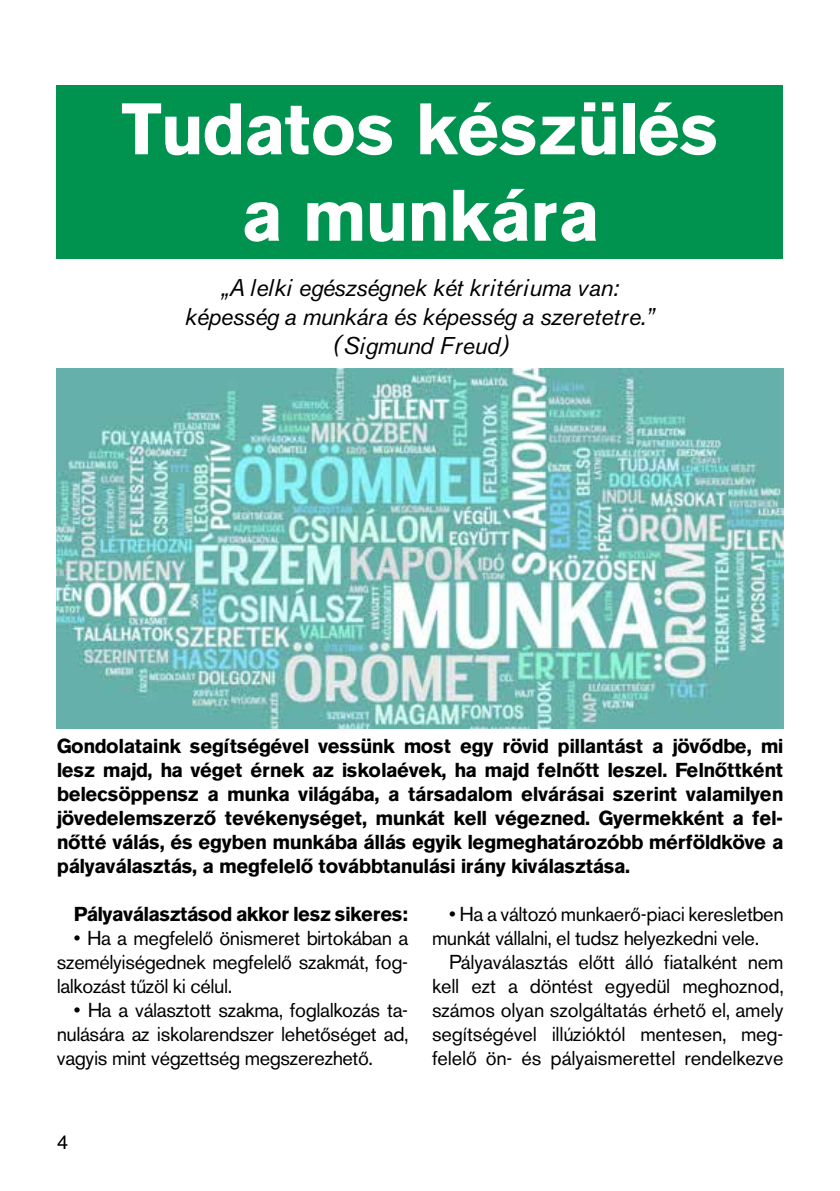
<style>
.page{position:relative;width:840px;height:1191px;background:#fff}
.page>*{position:absolute;margin:0;border:0;box-sizing:border-box;transform-origin:0 0}
.t1{font:700 72px/86.4px "Akzidenz Grotesk PFL";color:#fff;text-align:center}
.t2{font:italic 24px/28.8px "Akzidenz Grotesk PFL";color:#000;text-align:center}
.t3{font:20px/24px "Akzidenz Grotesk PFL";color:#000;text-align:justify}
.t4{font:700 20px/24px "Akzidenz Grotesk PFL";letter-spacing:-.01em;color:#000;text-align:justify}
</style>
<div class="page">
<div style="left:57px;top:85px;width:725px;height:174px;background:#00924f"></div>
<img style="left:57px;top:369px;width:725px;height:359px">
<h1 class="t1" style="left:121px;top:87px;width:598px">Tudatos készülés a munkára</h1>
<p class="t2" style="left:185px;top:273px;width:471px">„A lelki egészségnek két kritériuma van: képesség a munkára és képesség a szeretetre.” (Sigmund Freud)</p>
<p class="t4" style="left:57px;top:734px;width:727px">Gondolataink segítségével vessünk most egy rövid pillantást a jövődbe, mi lesz majd, ha véget érnek az iskolaévek, ha majd felnőtt leszel. Felnőttként belecsöppensz a munka világába, a társadalom elvárásai szerint valamilyen jövedelemszerző tevékenységet, munkát kell végezned. Gyermekként a fel&shy;nőtté válás, és egyben munkába állás egyik legmeghatározóbb mérföldköve a pályaválasztás, a megfelelő továbbtanulási irány kiválasztása.</p>
<p class="t4" style="left:74px;top:902px;width:335px">Pályaválasztásod akkor lesz sikeres:</p>
<p class="t3" style="left:57px;top:926px;width:352px;text-indent:17px">• Ha a megfelelő önismeret birtokában a személyiségednek megfelelő szakmát, fog&shy;lalkozást tűzöl ki célul.</p>
<p class="t3" style="left:57px;top:998px;width:352px;text-indent:17px">• Ha a választott szakma, foglalkozás ta&shy;nulására az iskolarendszer lehetőséget ad, vagyis mint végzettség megszerezhető.</p>
<p class="t3" style="left:432px;top:902px;width:352px;text-indent:17px">• Ha a változó munkaerő-piaci keresletben munkát vállalni, el tudsz helyezkedni vele.</p>
<p class="t3" style="left:432px;top:950px;width:352px;text-indent:17px">Pályaválasztás előtt álló fiatalként nem kell ezt a döntést egyedül meghoznod, számos olyan szolgáltatás érhető el, amely segítségével illúzióktól mentesen, meg&shy;felelő ön- és pályaismerettel rendelkezve</p>
<p class="t3" style="left:57px;top:1130px;width:12px">4</p>
</div>
